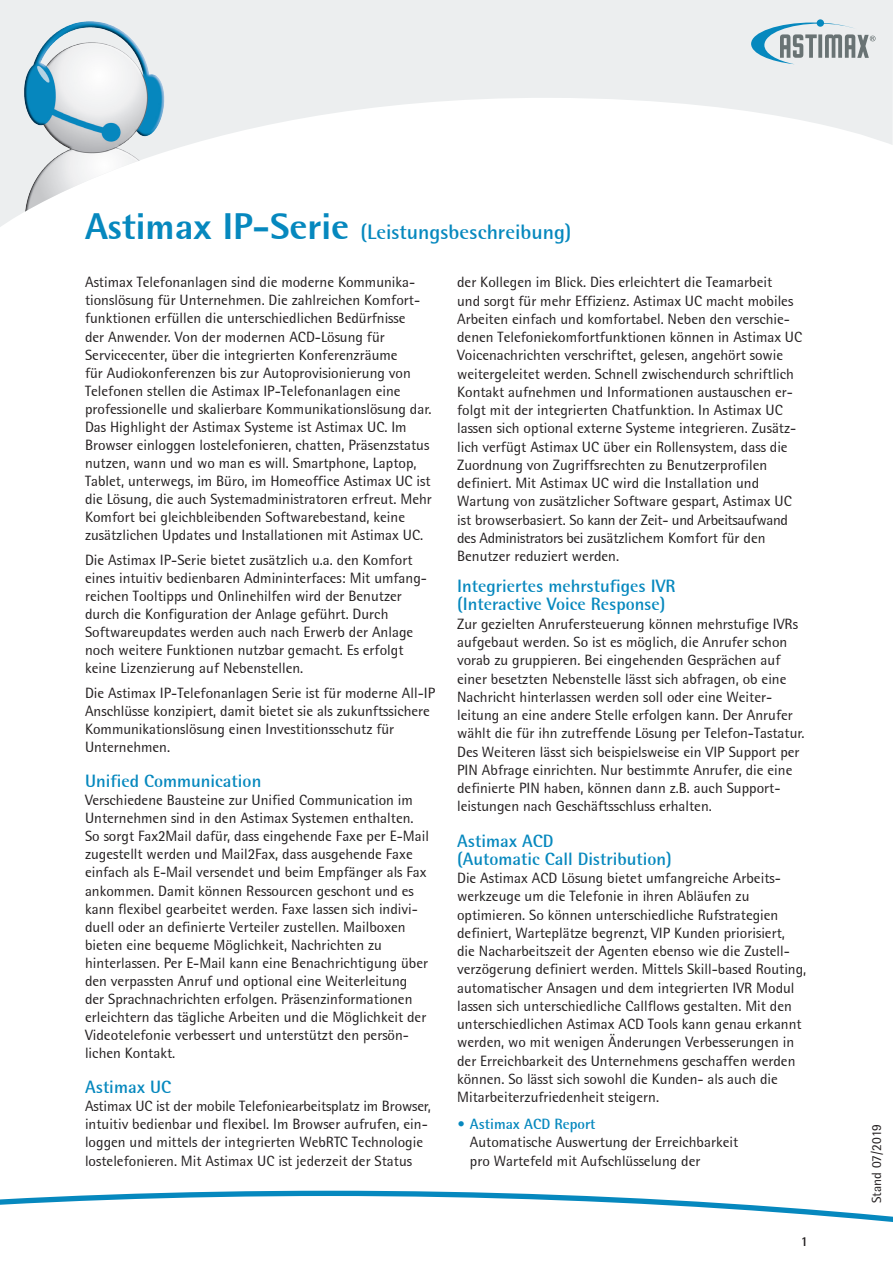
<style>
.page{position:relative;width:893px;height:1263px;background:#fff}
.page>*{position:absolute;margin:0;border:0;box-sizing:border-box;transform-origin:0 0}
.t1{font:700 21px "Rotis Semi Sans";color:#0688be}
.t2{font:700 18px/18.3px "Rotis Semi Sans";color:#0688be}
.t3{font:15px/18.3px "Rotis Semi Sans";color:#231f20}
.t4{font:13.5px "Rotis Semi Sans";color:#231f20}
.t5{font:700 13.5px "Rotis Semi Sans";color:#231f20}
.s1{font-weight:800;font-size:37.5px}
.s2{font-family:"Frutiger LT Std";font-weight:700;font-style:italic;color:#0688be}
.s3{font-weight:700;color:#0688be}
</style>
<div class="page">
<svg style="left:73px;top:1191px;width:513px;height:5px;fill:#0688be"></svg>
<svg style="left:0;top:1196px;width:893px;height:26px"></svg>
<svg style="left:0;top:0;width:893px;height:227px"></svg>
<img style="left:13px;top:11px;width:159px;height:207px">
<div style="left:817px;top:19px;width:7px;height:8px;background:#0688be;border-radius:50%"></div>
<svg style="left:751px;top:23px;width:124px;height:41px;background:#b3c5cb"></svg>
<h1 class="t1" style="left:85px;top:219px;width:488px"><span class="s1">Astimax IP-Serie</span> (Leistungsbeschreibung)</h1>
<p class="t3" style="left:85px;top:273px;width:348px">Astimax Telefonanlagen sind die moderne Kommunika&shy;tionslösung für Unternehmen. Die zahlreichen Komfort&shy;funktionen erfüllen die unterschiedlichen Bedürfnisse<br>der Anwender. Von der modernen ACD-Lösung für Servicecenter, über die integrierten Konferenzräume<br>für Audiokonferenzen bis zur Autoprovisionierung von Telefonen stellen die Astimax IP-Telefonanlagen eine professionelle und skalierbare Kommunikationslösung dar.<br>Das Highlight der Astimax Systeme ist Astimax UC. Im Browser einloggen lostelefonieren, chatten, Präsenzstatus nutzen, wann und wo man es will. Smartphone, Laptop, Tablet, unterwegs, im Büro, im Homeoffice Astimax UC ist die Lösung, die auch Systemadministratoren erfreut. Mehr Komfort bei gleichbleibenden Softwarebestand, keine zusätzlichen Updates und Installationen mit Astimax UC.</p>
<p class="t3" style="left:85px;top:551px;width:343px">Die Astimax IP-Serie bietet zusätzlich u.a. den Komfort eines intuitiv bedienbaren Admininterfaces: Mit umfang&shy;reichen Tooltipps und Onlinehilfen wird der Benutzer durch die Konfiguration der Anlage geführt. Durch Softwareupdates werden auch nach Erwerb der Anlage noch weitere Funktionen nutzbar gemacht. Es erfolgt keine Lizenzierung auf Nebenstellen.</p>
<p class="t3" style="left:85px;top:683px;width:352px">Die Astimax IP-Telefonanlagen Serie ist für moderne All-IP Anschlüsse konzipiert, damit bietet sie als zukunftssichere Kommunikationslösung einen Investitionsschutz für Unternehmen.</p>
<p class="t2" style="left:85px;top:771px;width:178px">Unified Communication</p>
<p class="t3" style="left:85px;top:791px;width:345px">Verschiedene Bausteine zur Unified Communication im Unternehmen sind in den Astimax Systemen enthalten.<br>So sorgt Fax2Mail dafür, dass eingehende Faxe per E-Mail zugestellt werden und Mail2Fax, dass ausgehende Faxe einfach als E-Mail versendet und beim Empfänger als Fax ankommen. Damit können Ressourcen geschont und es kann flexibel gearbeitet werden. Faxe lassen sich indivi&shy;duell oder an definierte Verteiler zustellen. Mailboxen bieten eine bequeme Möglichkeit, Nachrichten zu hinterlassen. Per E-Mail kann eine Benachrichtigung über den verpassten Anruf und optional eine Weiterleitung der Sprachnachrichten erfolgen. Präsenzinformationen erleichtern das tägliche Arbeiten und die Möglichkeit der Videotelefonie verbessert und unterstützt den persön&shy;lichen Kontakt.</p>
<p class="t2" style="left:85px;top:1078px;width:88px">Astimax UC</p>
<p class="t3" style="left:85px;top:1097px;width:347px">Astimax UC ist der mobile Telefoniearbeitsplatz im Browser, intuitiv bedienbar und flexibel. Im Browser aufrufen, ein&shy;loggen und mittels der integrierten WebRTC Technologie lostelefonieren. Mit Astimax UC ist jederzeit der Status</p>
<p class="t3" style="left:457px;top:273px;width:347px">der Kollegen im Blick. Dies erleichtert die Teamarbeit<br>und sorgt für mehr Effizienz. Astimax UC macht mobiles Arbeiten einfach und komfortabel. Neben den verschie&shy;denen Telefoniekomfortfunktionen können in Astimax UC Voicenachrichten verschriftet, gelesen, angehört sowie weitergeleitet werden. Schnell zwischendurch schriftlich Kontakt aufnehmen und Informationen austauschen er&shy;folgt mit der integrierten Chatfunktion. In Astimax UC lassen sich optional externe Systeme integrieren. Zusätz&shy;lich verfügt Astimax UC über ein Rollensystem, dass die Zuordnung von Zugriffsrechten zu Benutzerprofilen definiert. Mit Astimax UC wird die Installation und Wartung von zusätzlicher Software gespart, Astimax UC ist browserbasiert. So kann der Zeit- und Arbeitsaufwand des Administrators bei zusätzlichem Komfort für den Benutzer reduziert werden.</p>
<p class="t2" style="left:457px;top:577px;width:220px">Integriertes mehrstufiges IVR (Interactive Voice Response)</p>
<p class="t3" style="left:457px;top:614px;width:349px">Zur gezielten Anrufersteuerung können mehrstufige IVRs aufgebaut werden. So ist es möglich, die Anrufer schon vorab zu gruppieren. Bei eingehenden Gesprächen auf einer besetzten Nebenstelle lässt sich abfragen, ob eine Nachricht hinterlassen werden soll oder eine Weiter&shy;leitung an eine andere Stelle erfolgen kann. Der Anrufer wählt die für ihn zutreffende Lösung per Telefon-Tastatur.<br>Des Weiteren lässt sich beispielsweise ein VIP Support per PIN Abfrage einrichten. Nur bestimmte Anrufer, die eine definierte PIN haben, können dann z.B. auch Support&shy;leistungen nach Geschäftsschluss erhalten.</p>
<p class="t2" style="left:457px;top:831px;width:216px">Astimax ACD<br>(Automatic Call Distribution)</p>
<p class="t3" style="left:457px;top:869px;width:351px">Die Astimax ACD Lösung bietet umfangreiche Arbeits&shy;werkzeuge um die Telefonie in ihren Abläufen zu optimieren. So können unterschiedliche Rufstrategien definiert, Warteplätze begrenzt, VIP Kunden priorisiert, die Nacharbeitszeit der Agenten ebenso wie die Zustell&shy;verzögerung definiert werden. Mittels Skill-based Routing, automatischer Ansagen und dem integrierten IVR Modul lassen sich unterschiedliche Callflows gestalten. Mit den unterschiedlichen Astimax ACD Tools kann genau erkannt werden, wo mit wenigen Änderungen Verbesserungen in der Erreichbarkeit des Unternehmens geschaffen werden können. So lässt sich sowohl die Kunden- als auch die Mitarbeiterzufriedenheit steigern.</p>
<p class="t3" style="left:470px;top:1115px;width:270px;text-indent:-13px"><span class="s2">•</span> <span class="s3">Astimax ACD Report<br></span>Automatische Auswertung der Erreichbarkeit pro Wartefeld mit Aufschlüsselung der</p>
<p class="t5" style="left:801px;top:1233px;width:9px">1</p>
<p class="t4" style="left:869px;top:1203px;width:81px;rotate:-90deg">Stand 07/2019</p>
</div>
